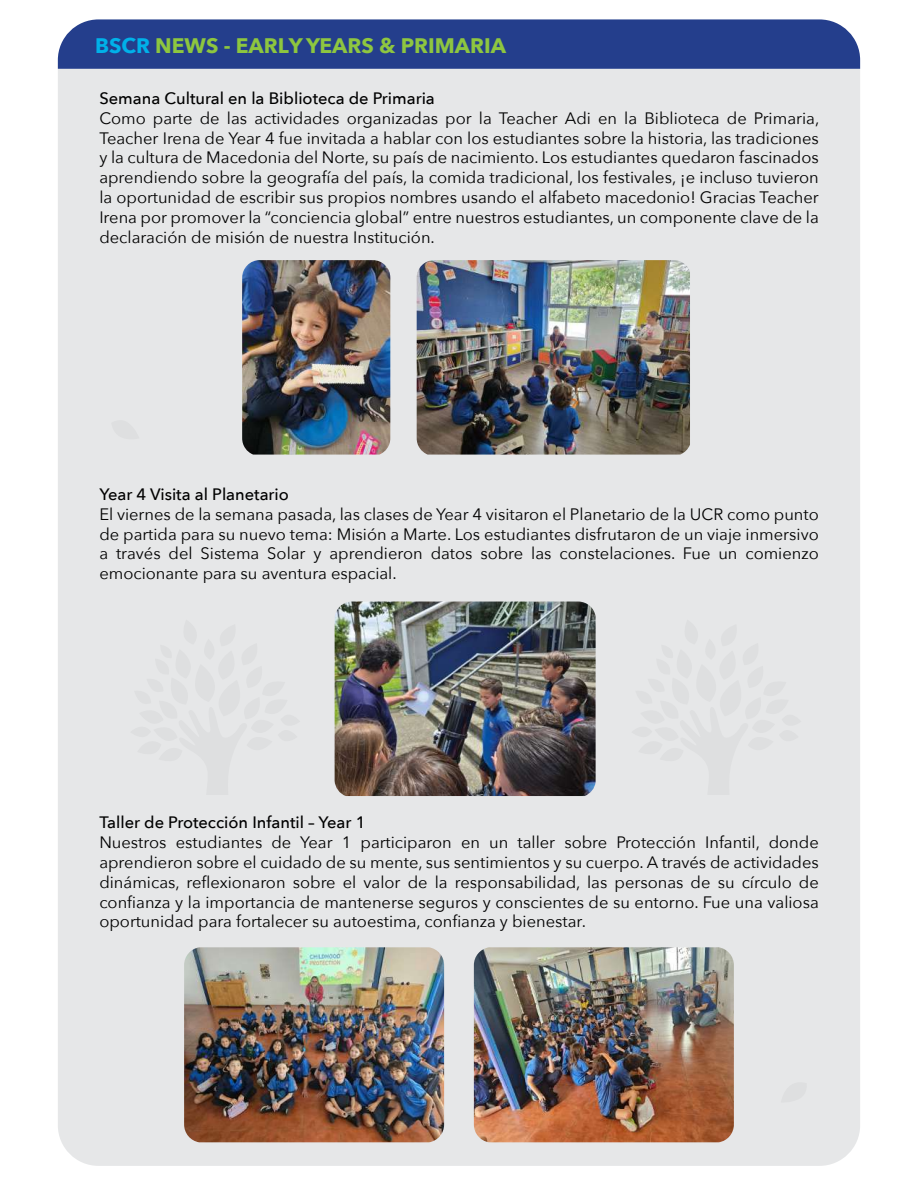
<style>
.page{position:relative;width:918px;height:1188px;background:#fff}
.page>*{position:absolute;margin:0;border:0;box-sizing:border-box;transform-origin:0 0}
.t1{font:700 21px "Avenir Next";color:#8ec640}
.t2{font:16.5px/19.8px "Avenir Next";color:#000;text-align:justify}
.t3{font:500 16.5px "Avenir Next";color:#000}
.s1{color:#00b1e9}
.s2{color:#8dc63f}
</style>
<div class="page">
<div style="left:58px;top:69px;width:802px;height:1097px;background:#e6e7e8"></div>
<div style="left:58px;top:19px;width:802px;height:50px;background:#243e8c"></div>
<svg style="left:781px;top:1077px;width:27px;height:26px"></svg>
<svg style="left:111px;top:417px;width:28px;height:28px"></svg>
<div style="left:631px;top:620px;width:170px;height:175px;background:#e6e7e8"></div>
<div style="left:130px;top:620px;width:170px;height:175px;background:#e6e7e8"></div>
<img style="left:335px;top:602px;width:261px;height:194px">
<img style="left:184px;top:947px;width:260px;height:195px">
<img style="left:474px;top:947px;width:260px;height:195px">
<img style="left:242px;top:260px;width:148px;height:195px">
<img style="left:417px;top:260px;width:273px;height:195px">
<p class="t1" style="left:95px;top:27px;width:413px"><span class="s1">BSCR</span> <span class="s2">NEWS - EARLY Y</span>EARS &amp; PRIMARIA</p>
<p class="t3" style="left:99px;top:84px;width:337px">Semana Cultural en la Biblioteca de Primaria</p>
<p class="t2" style="left:99px;top:107px;width:721px">Como parte de las actividades organizadas por la Teacher Adi en la Biblioteca de Primaria, Teacher Irena de Year 4 fue invitada a hablar con los estudiantes sobre la historia, las tradiciones y la cultura de Macedonia del Norte, su país de nacimiento. Los estudiantes quedaron fascinados aprendiendo sobre la geografía del país, la comida tradicional, los festivales, ¡e incluso tuvieron la oportunidad de escribir sus propios nombres usando el alfabeto macedonio! Gracias Teacher Irena por promover la “conciencia global” entre nuestros estudiantes, un componente clave de la declaración de misión de nuestra Institución.</p>
<p class="t3" style="left:99px;top:480px;width:191px">Year 4 Visita al Planetario</p>
<p class="t2" style="left:99px;top:503px;width:721px">El viernes de la semana pasada, las clases de Year 4 visitaron el Planetario de la UCR como punto de partida para su nuevo tema: Misión a Marte. Los estudiantes disfrutaron de un viaje inmersivo a través del Sistema Solar y aprendieron datos sobre las constelaciones. Fue un comienzo emocionante para su aventura espacial.</p>
<p class="t3" style="left:99px;top:809px;width:268px">Taller de Protección Infantil – Year 1</p>
<p class="t2" style="left:99px;top:832px;width:721px">Nuestros estudiantes de Year 1 participaron en un taller sobre Protección Infantil, donde aprendieron sobre el cuidado de su mente, sus sentimientos y su cuerpo. A través de actividades dinámicas, reflexionaron sobre el valor de la responsabilidad, las personas de su círculo de confianza y la importancia de mantenerse seguros y conscientes de su entorno. Fue una valiosa oportunidad para fortalecer su autoestima, confianza y bienestar.</p>
</div>
